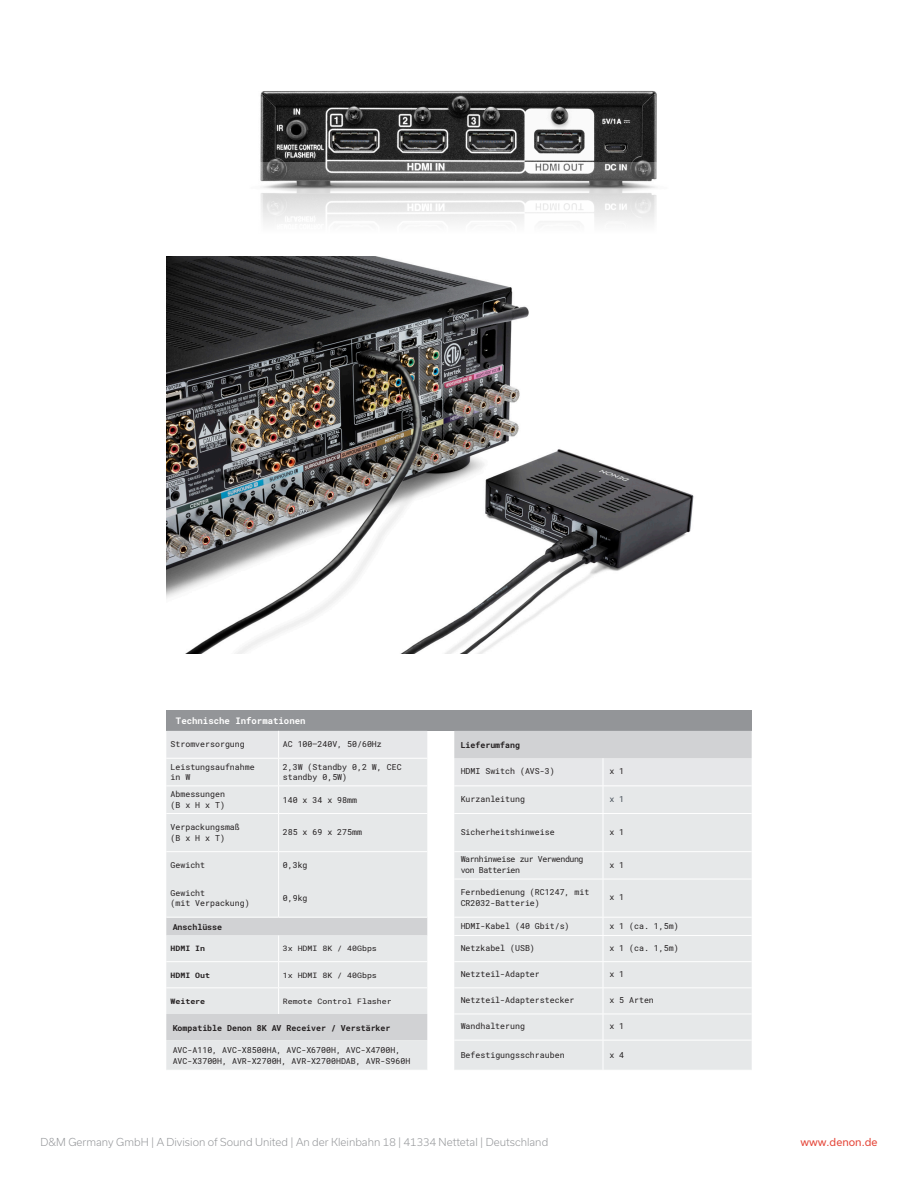
<style>
.page{position:relative;width:918px;height:1188px;background:#fff}
.page>*{position:absolute;margin:0;border:0;box-sizing:border-box;transform-origin:0 0}
.t1{font:300 10.5px "Usual";color:#939598}
.t2{font:10.5px "Usual";color:#e5483b}
.t3{font:700 9px "Roboto Mono";color:#fff}
.t4{font:8.25px/10.5px "Roboto Mono";color:#231f20}
.t5{font:700 8.25px "Roboto Mono";color:#231f20}
.t6{font:8.25px/10.5px "Roboto Mono";letter-spacing:-.05em;color:#231f20}
.t7{font:8.25px "Roboto Mono";color:#434c55}
.t8{font:7.35px "Roboto Mono";color:#231f20;scale:1.11 1}
.t9{font:700 7.35px "Roboto Mono";color:#231f20;scale:1.11 1}
</style>
<div class="page">
<img style="left:260px;top:90px;width:397px;height:73px">
<img style="left:239px;top:163px;width:418px;height:94px">
<div style="left:166px;top:710px;width:586px;height:21px;background:#939598"></div>
<svg style="left:166px;top:814px;width:586px;height:256px;background:#e5e7e8"></svg>
<hr style="left:278px;top:814px;width:1px;height:37px;background:#fff">
<svg style="left:278px;top:852px;width:1px;height:27px"></svg>
<hr style="left:278px;top:879px;width:1px;height:38px;background:#fff">
<hr style="left:166px;top:851px;width:113px;height:1px;background:#fff">
<hr style="left:279px;top:851px;width:148px;height:1px;background:#fff">
<hr style="left:166px;top:917px;width:113px;height:1px;background:#fff">
<hr style="left:279px;top:917px;width:148px;height:1px;background:#fff">
<hr style="left:603px;top:851px;width:149px;height:1px;background:#fff">
<hr style="left:603px;top:879px;width:149px;height:1px;background:#fff">
<hr style="left:603px;top:917px;width:149px;height:1px;background:#fff">
<hr style="left:603px;top:935px;width:149px;height:1px;background:#fff">
<hr style="left:603px;top:961px;width:149px;height:1px;background:#fff">
<hr style="left:603px;top:987px;width:149px;height:1px;background:#fff">
<hr style="left:603px;top:1014px;width:149px;height:1px;background:#fff">
<hr style="left:603px;top:1040px;width:149px;height:1px;background:#fff">
<hr style="left:603px;top:814px;width:1px;height:37px;background:#fff">
<svg style="left:603px;top:852px;width:1px;height:27px"></svg>
<hr style="left:603px;top:879px;width:1px;height:38px;background:#fff">
<svg style="left:603px;top:918px;width:1px;height:122px"></svg>
<hr style="left:603px;top:1040px;width:1px;height:30px;background:#fff">
<hr style="left:454px;top:851px;width:149px;height:1px;background:#fff">
<hr style="left:454px;top:879px;width:149px;height:1px;background:#fff">
<hr style="left:454px;top:917px;width:149px;height:1px;background:#fff">
<hr style="left:454px;top:935px;width:149px;height:1px;background:#fff">
<hr style="left:454px;top:961px;width:149px;height:1px;background:#fff">
<hr style="left:454px;top:987px;width:149px;height:1px;background:#fff">
<hr style="left:454px;top:1014px;width:149px;height:1px;background:#fff">
<hr style="left:454px;top:1040px;width:149px;height:1px;background:#fff">
<hr style="left:166px;top:961px;width:113px;height:1px;background:#fff">
<hr style="left:166px;top:987px;width:113px;height:1px;background:#fff">
<svg style="left:278px;top:936px;width:1px;height:78px"></svg>
<hr style="left:279px;top:961px;width:148px;height:1px;background:#fff">
<hr style="left:279px;top:987px;width:148px;height:1px;background:#fff">
<svg style="left:166px;top:731px;width:586px;height:82px;background:#e4e5e6"></svg>
<hr style="left:603px;top:786px;width:149px;height:1px;background:#fff">
<img style="left:166px;top:257px;width:528px;height:396px">
<p class="t3" style="left:176px;top:714px;width:131px">Technische Informationen</p>
<p class="t4" style="left:171px;top:739px;width:76px">Stromversorgung</p>
<p class="t4" style="left:283px;top:739px;width:101px">AC 100–240V, 50/60Hz</p>
<p class="t5" style="left:461px;top:739px;width:61px">Lieferumfang</p>
<p class="t4" style="left:171px;top:761px;width:86px">Leistungsaufnahme in W</p>
<p class="t4" style="left:283px;top:761px;width:120px">2,3W (Standby 0,2 W, CEC standby 0,5W)</p>
<p class="t4" style="left:461px;top:766px;width:96px">HDMI Switch (AVS-3)</p>
<p class="t4" style="left:609px;top:766px;width:16px">x 1</p>
<p class="t4" style="left:171px;top:789px;width:56px">Abmessungen</p>
<p class="t4" style="left:171px;top:799px;width:56px">(B x H x T)</p>
<p class="t4" style="left:283px;top:794px;width:76px">140 x 34 x 98mm</p>
<p class="t4" style="left:461px;top:794px;width:66px">Kurzanleitung</p>
<p class="t7" style="left:609px;top:793px;width:16px">x 1</p>
<p class="t4" style="left:171px;top:822px;width:71px">Verpackungsmaß</p>
<p class="t4" style="left:171px;top:832px;width:56px">(B x H x T)</p>
<p class="t4" style="left:283px;top:827px;width:81px">285 x 69 x 275mm</p>
<p class="t4" style="left:461px;top:826px;width:96px">Sicherheitshinweise</p>
<p class="t4" style="left:609px;top:826px;width:16px">x 1</p>
<p class="t4" style="left:171px;top:860px;width:36px">Gewicht</p>
<p class="t4" style="left:283px;top:860px;width:26px">0,3kg</p>
<p class="t6" style="left:461px;top:854px;width:124px">Warnhinweise zur Verwendung von Batterien</p>
<p class="t4" style="left:609px;top:859px;width:16px">x 1</p>
<p class="t4" style="left:171px;top:887px;width:36px">Gewicht</p>
<p class="t4" style="left:171px;top:898px;width:81px">(mit Verpackung)</p>
<p class="t4" style="left:283px;top:892px;width:26px">0,9kg</p>
<p class="t4" style="left:461px;top:887px;width:130px">Fernbedienung (RC1247, mit<br>CR2032-Batterie)</p>
<p class="t4" style="left:609px;top:892px;width:16px">x 1</p>
<p class="t5" style="left:173px;top:921px;width:51px">Anschlüsse</p>
<p class="t4" style="left:461px;top:920px;width:110px">HDMI-Kabel (40 Gbit/s)</p>
<p class="t4" style="left:609px;top:920px;width:71px">x 1 (ca. 1,5m)</p>
<p class="t9" style="left:171px;top:944px;width:33px">HDMI In</p>
<p class="t8" style="left:283px;top:944px;width:86px">3x HDMI 8K / 40Gbps</p>
<p class="t4" style="left:461px;top:942px;width:76px">Netzkabel (USB)</p>
<p class="t4" style="left:609px;top:942px;width:71px">x 1 (ca. 1,5m)</p>
<p class="t9" style="left:171px;top:970px;width:37px">HDMI Out</p>
<p class="t8" style="left:283px;top:970px;width:86px">1x HDMI 8K / 40Gbps</p>
<p class="t4" style="left:461px;top:969px;width:81px">Netzteil-Adapter</p>
<p class="t4" style="left:609px;top:969px;width:16px">x 1</p>
<p class="t9" style="left:171px;top:996px;width:33px">Weitere</p>
<p class="t8" style="left:283px;top:996px;width:100px">Remote Control Flasher</p>
<p class="t4" style="left:461px;top:995px;width:115px">Netzteil-Adapterstecker</p>
<p class="t4" style="left:609px;top:995px;width:46px">x 5 Arten</p>
<p class="t5" style="left:173px;top:1022px;width:219px">Kompatible Denon 8K AV Receiver / Verstärker</p>
<p class="t4" style="left:461px;top:1021px;width:66px">Wandhalterung</p>
<p class="t4" style="left:609px;top:1021px;width:16px">x 1</p>
<p class="t4" style="left:173px;top:1045px;width:229px">AVC-A110, AVC-X8500HA, AVC-X6700H, AVC-X4700H,</p>
<p class="t4" style="left:173px;top:1055px;width:239px">AVC-X3700H, AVR-X2700H, AVR-X2700HDAB, AVR-S960H</p>
<p class="t4" style="left:461px;top:1049px;width:105px">Befestigungsschrauben</p>
<p class="t4" style="left:609px;top:1049px;width:16px">x 4</p>
<p class="t1" style="left:40px;top:1136px;width:509px">D&amp;M Germany GmbH | A Division of Sound United | An der Kleinbahn 18 | 41334 Nettetal | Deutschland</p>
<p class="t2" style="left:800px;top:1136px;width:79px">www.denon.de</p>
</div>
